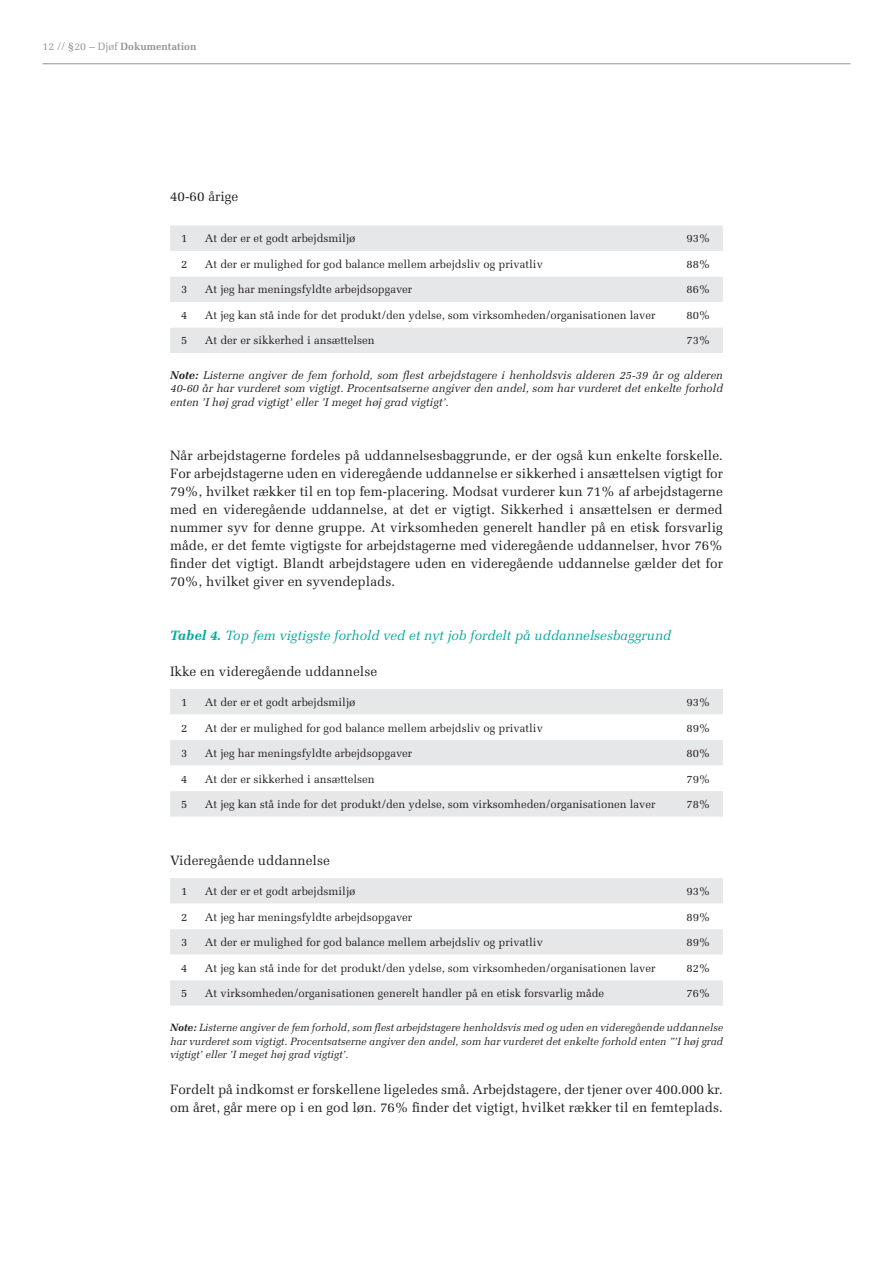
<style>
.page{position:relative;width:893px;height:1263px;background:#fff}
.page>*{position:absolute;margin:0;border:0;box-sizing:border-box;transform-origin:0 0}
.brød_9_12{font:13.5px/18px "Melior LT Std";color:#231f20;text-align:justify}
.brød_9_12-2{font:italic 13.5px "Melior LT Std";color:#00a99d}
.brød_9_12-3{font:11.25px "Melior LT Std";color:#231f20}
.brød_9_12-4{font:italic 11.25px/13.5px "Melior LT Std";color:#231f20;text-align:justify}
.brød_9_12-5{font:italic 10.5px/13.5px "Melior LT Std";color:#231f20;text-align:justify}
.t1{font:700 10.5px "Melior LT Std";color:#939598}
.s1{font-weight:400}
.s2{font-weight:700}
</style>
<div class="page">
<hr style="left:43px;top:64px;width:807px;height:1px;background:#939598">
<div style="left:170px;top:225px;width:553px;height:128px;background:#e6e7e9"></div>
<svg style="left:170px;top:251px;width:553px;height:76px"></svg>
<div style="left:170px;top:689px;width:553px;height:128px;background:#e6e7e9"></div>
<svg style="left:170px;top:714px;width:553px;height:77px"></svg>
<div style="left:170px;top:878px;width:553px;height:128px;background:#e6e7e9"></div>
<svg style="left:170px;top:904px;width:553px;height:76px"></svg>
<p class="t1" style="left:43px;top:40px;width:155px"><span class="s1">12 //</span> §<span class="s1">20 – Djøf</span> Dokumentation</p>
<p class="brød_9_12" style="left:170px;top:188px;width:70px">40-60 årige</p>
<p class="brød_9_12-3" style="left:181px;top:232px;width:8px">1</p>
<p class="brød_9_12-3" style="left:205px;top:232px;width:152px">At der er et godt arbejdsmiljø</p>
<p class="brød_9_12-3" style="left:687px;top:232px;width:25px">93%</p>
<p class="brød_9_12-3" style="left:181px;top:257px;width:8px">2</p>
<p class="brød_9_12-3" style="left:205px;top:257px;width:340px">At der er mulighed for god balance mellem arbejdsliv og privatliv</p>
<p class="brød_9_12-3" style="left:687px;top:257px;width:25px">88%</p>
<p class="brød_9_12-3" style="left:181px;top:283px;width:8px">3</p>
<p class="brød_9_12-3" style="left:205px;top:283px;width:209px">At jeg har meningsfyldte arbejdsopgaver</p>
<p class="brød_9_12-3" style="left:687px;top:283px;width:25px">86%</p>
<p class="brød_9_12-3" style="left:181px;top:308px;width:8px">4</p>
<p class="brød_9_12-3" style="left:205px;top:308px;width:452px">At jeg kan stå inde for det produkt/den ydelse, som virksomheden/organisationen laver</p>
<p class="brød_9_12-3" style="left:687px;top:308px;width:25px">80%</p>
<p class="brød_9_12-3" style="left:181px;top:334px;width:8px">5</p>
<p class="brød_9_12-3" style="left:205px;top:334px;width:171px">At der er sikkerhed i ansættelsen</p>
<p class="brød_9_12-3" style="left:687px;top:334px;width:25px">73%</p>
<p class="brød_9_12-4" style="left:170px;top:368px;width:554px"><span class="s2">Note:</span> Listerne angiver de fem forhold, som flest arbejdstagere i henholdsvis alderen 25-39 år og alderen 40-60 år har vurderet som vigtigt. Procentsatserne angiver den andel, som har vurderet det enkelte forhold enten ’I høj grad vigtigt’ eller ’I meget høj grad vigtigt’.</p>
<p class="brød_9_12" style="left:170px;top:446px;width:554px">Når arbejdstagerne fordeles på uddannelsesbaggrunde, er der også kun enkelte forskelle.<br>For arbejdstagerne uden en videregående uddannelse er sikkerhed i ansættelsen vigtigt for 79%, hvilket rækker til en top fem-placering. Modsat vurderer kun 71% af arbejdstagerne med en videregående uddannelse, at det er vigtigt. Sikkerhed i ansættelsen er dermed nummer syv for denne gruppe. At virksomheden generelt handler på en etisk forsvarlig måde, er det femte vigtigste for arbejdstagerne med videregående uddannelser, hvor 76% finder det vigtigt. Blandt arbejdstagere uden en videregående uddannelse gælder det for 70%, hvilket giver en syvendeplads.</p>
<p class="brød_9_12-2" style="left:170px;top:627px;width:503px"><span class="s2">Tabel 4.</span> Top fem vigtigste forhold ved et nyt job fordelt på uddannelsesbaggrund</p>
<p class="brød_9_12" style="left:170px;top:662px;width:208px">Ikke en videregående uddannelse</p>
<p class="brød_9_12-3" style="left:181px;top:695px;width:8px">1</p>
<p class="brød_9_12-3" style="left:205px;top:695px;width:152px">At der er et godt arbejdsmiljø</p>
<p class="brød_9_12-3" style="left:687px;top:695px;width:25px">93%</p>
<p class="brød_9_12-3" style="left:181px;top:721px;width:8px">2</p>
<p class="brød_9_12-3" style="left:205px;top:721px;width:340px">At der er mulighed for god balance mellem arbejdsliv og privatliv</p>
<p class="brød_9_12-3" style="left:687px;top:721px;width:25px">89%</p>
<p class="brød_9_12-3" style="left:181px;top:746px;width:8px">3</p>
<p class="brød_9_12-3" style="left:205px;top:746px;width:209px">At jeg har meningsfyldte arbejdsopgaver</p>
<p class="brød_9_12-3" style="left:687px;top:746px;width:25px">80%</p>
<p class="brød_9_12-3" style="left:181px;top:772px;width:8px">4</p>
<p class="brød_9_12-3" style="left:205px;top:772px;width:171px">At der er sikkerhed i ansættelsen</p>
<p class="brød_9_12-3" style="left:687px;top:772px;width:25px">79%</p>
<p class="brød_9_12-3" style="left:181px;top:798px;width:8px">5</p>
<p class="brød_9_12-3" style="left:205px;top:798px;width:452px">At jeg kan stå inde for det produkt/den ydelse, som virksomheden/organisationen laver</p>
<p class="brød_9_12-3" style="left:687px;top:798px;width:25px">78%</p>
<p class="brød_9_12" style="left:170px;top:851px;width:161px">Videregående uddannelse</p>
<p class="brød_9_12-3" style="left:181px;top:885px;width:8px">1</p>
<p class="brød_9_12-3" style="left:205px;top:885px;width:152px">At der er et godt arbejdsmiljø</p>
<p class="brød_9_12-3" style="left:687px;top:885px;width:25px">93%</p>
<p class="brød_9_12-3" style="left:181px;top:910px;width:8px">2</p>
<p class="brød_9_12-3" style="left:205px;top:910px;width:209px">At jeg har meningsfyldte arbejdsopgaver</p>
<p class="brød_9_12-3" style="left:687px;top:910px;width:25px">89%</p>
<p class="brød_9_12-3" style="left:181px;top:936px;width:8px">3</p>
<p class="brød_9_12-3" style="left:205px;top:936px;width:340px">At der er mulighed for god balance mellem arbejdsliv og privatliv</p>
<p class="brød_9_12-3" style="left:687px;top:936px;width:25px">89%</p>
<p class="brød_9_12-3" style="left:181px;top:961px;width:8px">4</p>
<p class="brød_9_12-3" style="left:205px;top:961px;width:452px">At jeg kan stå inde for det produkt/den ydelse, som virksomheden/organisationen laver</p>
<p class="brød_9_12-3" style="left:687px;top:961px;width:25px">82%</p>
<p class="brød_9_12-3" style="left:181px;top:987px;width:8px">5</p>
<p class="brød_9_12-3" style="left:205px;top:987px;width:401px">At virksomheden/organisationen generelt handler på en etisk forsvarlig måde</p>
<p class="brød_9_12-3" style="left:687px;top:987px;width:25px">76%</p>
<p class="brød_9_12-5" style="left:170px;top:1021px;width:554px"><span class="s2">Note:</span> Listerne angiver de fem forhold, som flest arbejdstagere henholdsvis med og uden en videregående uddannelse har vurderet som vigtigt. Procentsatserne angiver den andel, som har vurderet det enkelte forhold enten ”’I høj grad vigtigt’ eller ’I meget høj grad vigtigt’.</p>
<p class="brød_9_12" style="left:170px;top:1081px;width:554px">Fordelt på indkomst er forskellene ligeledes små. Arbejdstagere, der tjener over 400.000 kr. om året, går mere op i en god løn. 76% finder det vigtigt, hvilket rækker til en femteplads.</p>
</div>
